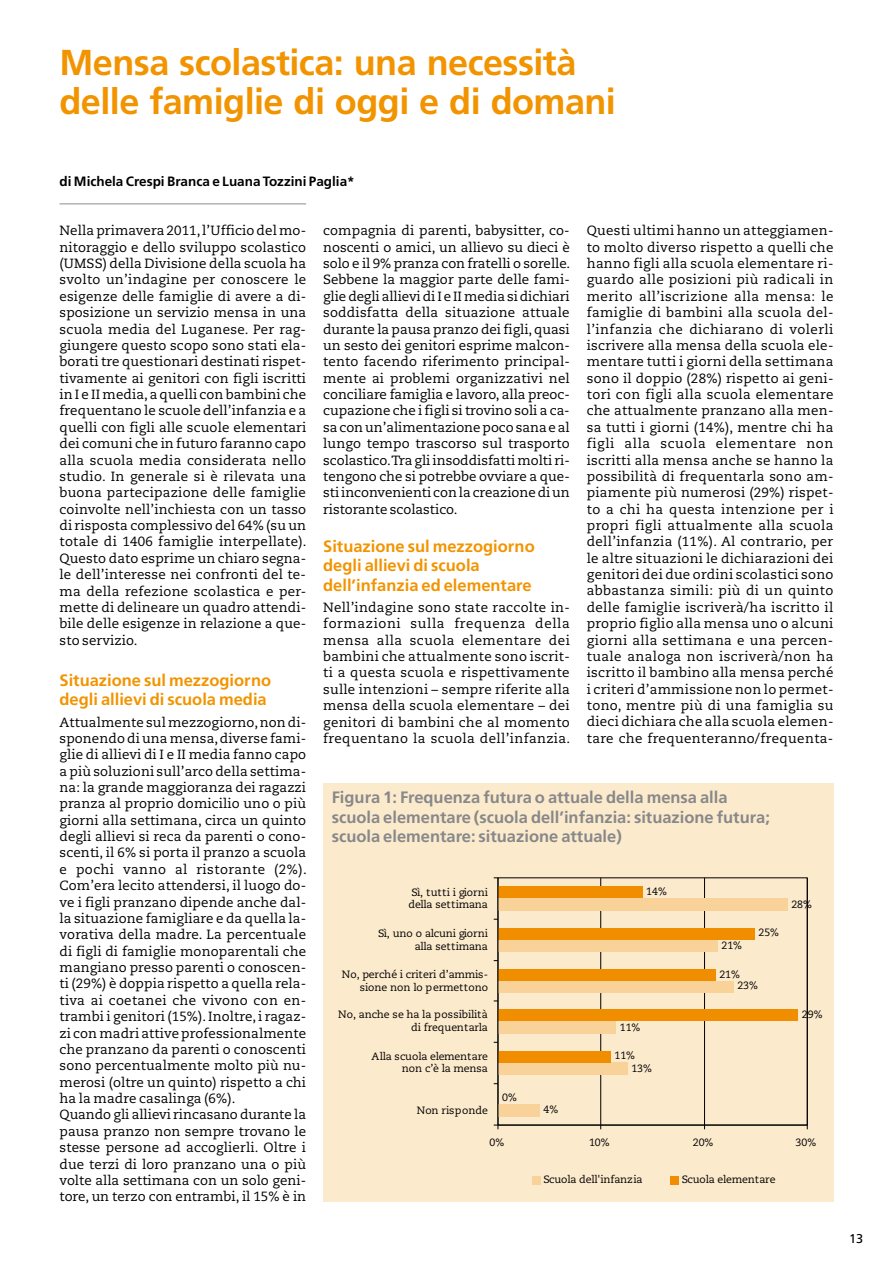
<style>
.page{position:relative;width:893px;height:1263px;background:#fff}
.page>*{position:absolute;margin:0;border:0;box-sizing:border-box;transform-origin:0 0}
.t1{font:700 36px/39px "Frutiger";letter-spacing:-.015em;color:#f29400}
.t2{font:700 16.5px/19.5px "Frutiger";color:#87888a}
.t3{font:700 16.5px/19.5px "Frutiger";color:#f29400}
.t4{font:700 13.5px "Frutiger";color:#000}
.t5{font:13.35px/16.4px "Caecilia";letter-spacing:.01em;color:#000;text-align:justify}
.t6{font:12.75px "Frutiger";color:#000}
.t7{font:10.65px/12.8px "Caecilia";color:#000;text-align:right}
.t8{font:10.65px/12.8px "Caecilia";letter-spacing:-.025em;color:#000;text-align:right}
</style>
<div class="page">
<div style="left:323px;top:783px;width:510px;height:419px;background:#fceacc"></div>
<hr style="left:600px;top:878px;width:1px;height:247px;background:#000">
<hr style="left:704px;top:878px;width:1px;height:247px;background:#000">
<hr style="left:807px;top:878px;width:1px;height:247px;background:#000">
<div style="left:498px;top:1104px;width:41px;height:12px;background:#f9d299"></div>
<div style="left:498px;top:1062px;width:129px;height:13px;background:#f9d299"></div>
<div style="left:498px;top:1021px;width:117px;height:13px;background:#f9d299"></div>
<div style="left:498px;top:981px;width:235px;height:11px;background:#f9d299"></div>
<div style="left:498px;top:939px;width:219px;height:13px;background:#f9d299"></div>
<div style="left:498px;top:898px;width:289px;height:13px;background:#f9d299"></div>
<div style="left:498px;top:1051px;width:112px;height:11px;background:#f18e00"></div>
<div style="left:498px;top:1009px;width:300px;height:12px;background:#f18e00"></div>
<div style="left:498px;top:969px;width:217px;height:12px;background:#f18e00"></div>
<div style="left:498px;top:928px;width:256px;height:11px;background:#f18e00"></div>
<div style="left:498px;top:886px;width:144px;height:12px;background:#f18e00"></div>
<hr style="left:498px;top:1125px;width:309px;height:1px;background:#000">
<hr style="left:498px;top:878px;width:1px;height:247px;background:#000">
<div style="left:532px;top:1176px;width:8px;height:8px;background:#f9d299"></div>
<div style="left:670px;top:1176px;width:9px;height:8px;background:#f18e00"></div>
<hr style="left:60px;top:203px;width:246px;height:2px;background:#b1b3b4">
<h1 class="t1" style="left:60px;top:42px;width:558px">Mensa scolastica: una necessità delle famiglie di oggi e di domani</h1>
<p class="t4" style="left:60px;top:174px;width:297px">di Michela Crespi Branca e Luana Tozzini Paglia*</p>
<p class="t5" style="left:60px;top:223px;width:249px">Nella primavera 2011, l’Ufficio del mo&shy;nitoraggio e dello sviluppo scolastico (UMSS) della Divisione della scuola ha svolto un’indagine per conoscere le esigenze delle famiglie di avere a di&shy;sposizione un servizio mensa in una scuola media del Luganese. Per rag&shy;giungere questo scopo sono stati ela&shy;borati tre questionari destinati rispet&shy;tivamente ai genitori con figli iscritti in I e II media, a quelli con bambini che frequentano le scuole dell’infanzia e a quelli con figli alle scuole elementari dei comuni che in futuro faranno capo alla scuola media considerata nello studio. In generale si è rilevata una buona partecipazione delle famiglie coinvolte nell’inchiesta con un tasso di risposta complessivo del 64% (su un totale di 1406 famiglie interpellate).<br>Questo dato esprime un chiaro segna&shy;le dell’interesse nei confronti del te&shy;ma della refezione scolastica e per&shy;mette di delineare un quadro attendi&shy;bile delle esigenze in relazione a que&shy;sto servizio.</p>
<p class="t3" style="left:60px;top:670px;width:213px">Situazione sul mezzogiorno degli allievi di scuola media</p>
<p class="t5" style="left:60px;top:714px;width:249px;text-align:left">Attualmente sul mezzogiorno, non di&shy;sponendo di una mensa, diverse fami&shy;glie di allievi di I e II media fanno capo a più soluzioni sull’arco della settima&shy;na: la grande maggioranza dei ragazzi pranza al proprio domicilio uno o più giorni alla settimana, circa un quinto degli allievi si reca da parenti o cono&shy;scenti, il 6% si porta il pranzo a scuola e pochi vanno al ristorante (2%).<br>Com’era lecito attendersi, il luogo do&shy;ve i figli pranzano dipende anche dal&shy;la situazione famigliare e da quella la&shy;vorativa della madre. La percentuale di figli di famiglie monoparentali che mangiano presso parenti o conoscen&shy;ti (29%) è doppia rispetto a quella rela&shy;tiva ai coetanei che vivono con en&shy;trambi i genitori (15%). Inoltre, i ragaz&shy;zi con madri attive professionalmente che pranzano da parenti o conoscenti sono percentualmente molto più nu&shy;merosi (oltre un quinto) rispetto a chi ha la madre casalinga (6%).<br>Quando gli allievi rincasano durante la pausa pranzo non sempre trovano le stesse persone ad accoglierli. Oltre i due terzi di loro pranzano una o più volte alla settimana con un solo geni&shy;tore, un terzo con entrambi, il 15% è in</p>
<p class="t5" style="left:587px;top:223px;width:248px">Questi ultimi hanno un atteggiamen&shy;to molto diverso rispetto a quelli che hanno figli alla scuola elementare ri&shy;guardo alle posizioni più radicali in merito all’iscrizione alla mensa: le famiglie di bambini alla scuola del&shy;l’infanzia che dichiarano di volerli iscrivere alla mensa della scuola ele&shy;mentare tutti i giorni della settimana sono il doppio (28%) rispetto ai geni&shy;tori con figli alla scuola elementare che attualmente pranzano alla men&shy;sa tutti i giorni (14%), mentre chi ha figli alla scuola elementare non iscritti alla mensa anche se hanno la possibilità di frequentarla sono am&shy;piamente più numerosi (29%) rispet&shy;to a chi ha questa intenzione per i propri figli attualmente alla scuola dell’infanzia (11%). Al contrario, per le altre situazioni le dichiarazioni dei genitori dei due ordini scolastici sono abbastanza simili: più di un quinto delle famiglie iscriverà/ha iscritto il proprio figlio alla mensa uno o alcuni giorni alla settimana e una percen&shy;tuale analoga non iscriverà/non ha iscritto il bambino alla mensa perché i criteri d’ammissione non lo permet&shy;tono, mentre più di una famiglia su dieci dichiara che alla scuola elemen&shy;tare che frequenteranno/frequenta-</p>
<p class="t5" style="left:323px;top:223px;width:249px">compagnia di parenti, babysitter, co&shy;noscenti o amici, un allievo su dieci è solo e il 9% pranza con fratelli o sorelle.<br>Sebbene la maggior parte delle fami&shy;glie degli allievi di I e II media si dichiari soddisfatta della situazione attuale durante la pausa pranzo dei figli, quasi un sesto dei genitori esprime malcon&shy;tento facendo riferimento principal&shy;mente ai problemi organizzativi nel conciliare famiglia e lavoro, alla preoc&shy;cupazione che i figli si trovino soli a ca&shy;sa con un’alimentazione poco sana e al lungo tempo trascorso sul trasporto scolastico. Tra gli insoddisfatti molti ri&shy;tengono che si potrebbe ovviare a que&shy;sti inconvenienti con la creazione di un ristorante scolastico.</p>
<p class="t3" style="left:323px;top:536px;width:213px">Situazione sul mezzogiorno degli allievi di scuola dell’infanzia ed elementare</p>
<p class="t5" style="left:323px;top:599px;width:249px">Nell’indagine sono state raccolte in&shy;formazioni sulla frequenza della mensa alla scuola elementare dei bambini che attualmente sono iscrit&shy;ti a questa scuola e rispettivamente sulle intenzioni – sempre riferite alla mensa della scuola elementare – dei genitori di bambini che al momento frequentano la scuola dell’infanzia.</p>
<p class="t2" style="left:332px;top:787px;width:440px">Figura 1: Frequenza futura o attuale della mensa alla scuola elementare (scuola dell’infanzia: situazione futura; scuola elementare: situazione attuale)</p>
<p class="t7" style="left:646px;top:885px;width:22px">14%</p>
<p class="t7" style="left:408px;top:886px;width:81px;text-align:left">Sì, tutti i giorni della settimana</p>
<p class="t7" style="left:791px;top:898px;width:22px">28%</p>
<p class="t7" style="left:758px;top:926px;width:22px">25%</p>
<p class="t8" style="left:378px;top:927px;width:111px">Sì, uno o alcuni giorni alla settimana</p>
<p class="t7" style="left:721px;top:939px;width:22px">21%</p>
<p class="t7" style="left:719px;top:968px;width:22px">21%</p>
<p class="t7" style="left:342px;top:968px;width:148px">No, perché i criteri d’ammis&shy;sione non lo permettono</p>
<p class="t7" style="left:737px;top:979px;width:22px">23%</p>
<p class="t7" style="left:338px;top:1008px;width:151px">No, anche se ha la possibilità di frequentarla</p>
<p class="t7" style="left:802px;top:1008px;width:22px">29%</p>
<p class="t7" style="left:620px;top:1021px;width:22px">11%</p>
<p class="t7" style="left:614px;top:1049px;width:22px">11%</p>
<p class="t8" style="left:372px;top:1050px;width:118px">Alla scuola elementare non c’è la mensa</p>
<p class="t7" style="left:631px;top:1062px;width:22px">13%</p>
<p class="t7" style="left:502px;top:1091px;width:16px">0%</p>
<p class="t7" style="left:543px;top:1103px;width:16px">4%</p>
<p class="t7" style="left:417px;top:1104px;width:73px">Non risponde</p>
<p class="t7" style="left:489px;top:1136px;width:16px">0%</p>
<p class="t7" style="left:589px;top:1136px;width:22px">10%</p>
<p class="t7" style="left:693px;top:1136px;width:22px">20%</p>
<p class="t7" style="left:796px;top:1136px;width:22px">30%</p>
<p class="t8" style="left:544px;top:1173px;width:100px">Scuola dell'infanzia</p>
<p class="t8" style="left:682px;top:1173px;width:95px">Scuola elementare</p>
<p class="t6" style="left:849px;top:1231px;width:16px">13</p>
</div>
